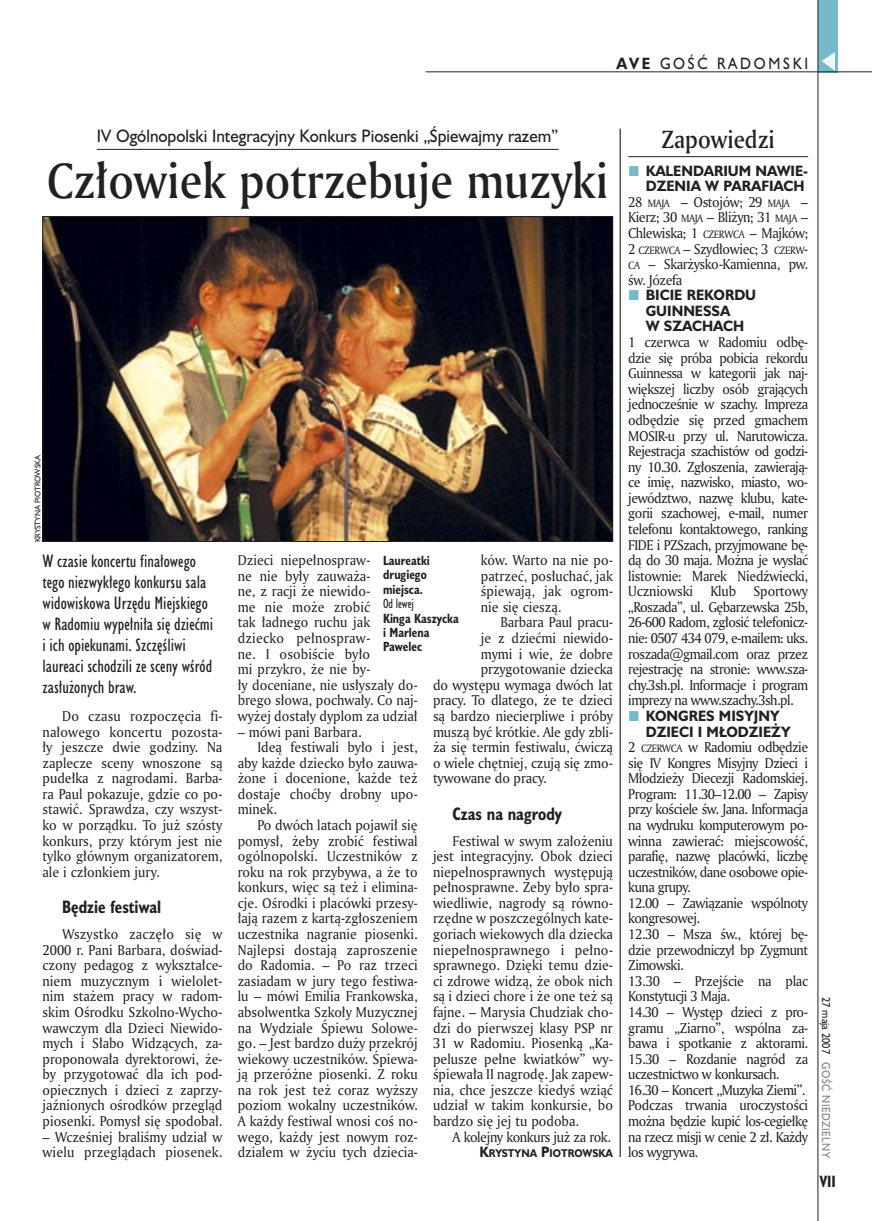
<style>
.page{position:relative;width:872px;height:1221px;background:#fff}
.page>*{position:absolute;margin:0;border:0;box-sizing:border-box;transform-origin:0 0}
._05a_tytyl_AmMd_32_pt{font:48px "Amerigo Md PL";color:#212125;scale:.9 1}
._05d_tytyl_Kronika_AmMd_16_pt{font:24px "Amerigo Md PL";color:#212125;scale:.9 1}
._06-4_lead_lokal_HuCn_11_pt{font:16.5px/21px "Humanst 521 Cn PL";color:#212125}
._04-3_nadtytul_lokal{font:16.5px "Humanst 521 PL";color:#212125;scale:.94 1}
._04_srodtytul_HuCB_11_pt{font:700 16.5px "Humanst 521 Cn PL";color:#212125;scale:.94 1}
._15b_temat_prawo{font:15px "Humanst 521 PL";letter-spacing:.2em;color:#212125;scale:.9 1}
._17_pagina_prawa{font:700 15px "Humanst 521 Cn PL";color:#212125;scale:.94 1}
._01_body_tekst{font:13.8px/15.6px "Amerigo PL";color:#212125;text-align:justify;scale:.94 1}
._03_body_bez_akapitu{font:13.8px/15.6px "Amerigo PL";letter-spacing:-.04em;color:#212125;text-align:justify;scale:.94 1}
._03_body_bez_akapitu-2{font:700 13.8px/15.6px "Humanst 521 PL";color:#212125;scale:.94 1}
._03_body_bez_akapitu-3{font:13.8px/15.6px "Amerigo PL";letter-spacing:-.015em;color:#212125;scale:.94 1}
._01_body_tekst-2{font:13.8px "Amerigo PL";letter-spacing:-.03em;color:#212125;scale:.94 1}
._09_podpis_zdjecia_HuCnB{font:700 12.3px/14.4px "Humanst 521 Cn PL";color:#212125;scale:.94 1}
._19a_data_prawa_GOSC{font:10.5px "Humanst 521 PL";letter-spacing:.05em;color:#7f7f83;scale:.9 1}
._19_data_prawa{font:10.5px "Humanst 521 PL";color:#212125;scale:.9 1}
._01_body_tekst-3{font:700 10.35px "Humanst 521 PL";color:#212125;scale:.9 1}
._09a_autor_zdjecia_Hu_5_pt{font:7.5px "Humanst 521 PL";color:#212125;scale:.94 1}
.s1{font-weight:700}
.s2{font-size:13.8px}
.s3{font-weight:400}
.s4{font-size:10.35px}
</style>
<div class="page">
<div style="left:818px;top:0;width:19px;height:72px;background:#75baca"></div>
<hr style="left:817px;top:0;width:1px;height:1220px;background:#212125">
<svg style="left:821px;top:52px;width:14px;height:19px"></svg>
<hr style="left:425px;top:72px;width:447px;height:1px;background:#212125">
<hr style="left:628px;top:156px;width:180px;height:1px;background:#212125">
<hr style="left:97px;top:149px;width:461px;height:1px;background:#212125">
<img style="left:45px;top:218px;width:566px;height:321px">
<hr style="left:620px;top:129px;width:1px;height:1027px;background:#000">
<p class="_15b_temat_prawo" style="left:616px;top:53px;width:215px"><span class="s1">AVE</span> GOŚĆ RADOMSKI</p>
<p class="_04-3_nadtytul_lokal" style="left:97px;top:125px;width:493px">IV Ogólnopolski Integracyjny Konkurs Piosenki „Śpiewajmy razem”</p>
<p class="_05a_tytyl_AmMd_32_pt" style="left:47px;top:149px;width:625px">Człowiek potrzebuje muzyki</p>
<p class="_09a_autor_zdjecia_Hu_5_pt" style="left:32px;top:542px;width:95px;rotate:-90deg">KRYSTYNA PIOTROWSKA</p>
<p class="_06-4_lead_lokal_HuCn_11_pt" style="left:43px;top:550px;width:172px">W czasie koncertu finałowego tego niezwykłego konkursu sala widowiskowa Urzędu Miejskiego w Radomiu wypełniła się dziećmi i ich opiekunami. Szczęśliwi laureaci schodzili ze sceny wśród zasłużonych braw.</p>
<p class="_01_body_tekst" style="left:43px;top:707px;width:193px;text-indent:20px">Do czasu rozpoczęcia fi&shy;nałowego koncertu pozosta&shy;ły jeszcze dwie godziny. Na zaplecze sceny wnoszone są pudełka z nagrodami. Barba&shy;ra Paul pokazuje, gdzie co po&shy;stawić. Sprawdza, czy wszyst&shy;ko w porządku. To już szósty konkurs, przy którym jest nie tylko głównym organizatorem, ale i członkiem jury.</p>
<p class="_04_srodtytul_HuCB_11_pt" style="left:62px;top:895px;width:107px">Będzie festiwal</p>
<p class="_01_body_tekst" style="left:43px;top:925px;width:193px;text-indent:20px">Wszystko zaczęło się w 2000 r. Pani Barbara, doświad&shy;czony pedagog z wykształce&shy;niem muzycznym i wielolet&shy;nim stażem pracy w radom&shy;skim Ośrodku Szkolno-Wycho&shy;wawczym dla Dzieci Niewido&shy;mych i Słabo Widzących, za&shy;proponowała dyrektorowi, że&shy;by przygotować dla ich pod&shy;opiecznych i dzieci z zaprzy&shy;jaźnionych ośrodków przegląd piosenki. Pomysł się spodobał.</p>
<p class="_01_body_tekst" style="left:43px;top:1128px;width:193px">– Wcześniej braliśmy udział w wielu przeglądach piosenek.</p>
<p class="_01_body_tekst" style="left:238px;top:552px;width:193px;text-align:left">Dzieci niepełnospraw-<br>ne nie były zauważa-<br>ne, z racji że niewido-<br>me nie może zrobić<br>tak ładnego ruchu jak dziecko pełnospraw-<br>ne. I osobiście było<br>mi przykro, że nie by-<br>ły doceniane, nie usłyszały do&shy;brego słowa, pochwały. Co naj&shy;wyżej dostały dyplom za udział</p>
<p class="_01_body_tekst" style="left:238px;top:723px;width:133px">– mówi pani Barbara.</p>
<p class="_01_body_tekst" style="left:238px;top:739px;width:193px;text-indent:20px">Ideą festiwali było i jest, aby każde dziecko było zauwa&shy;żone i docenione, każde też dostaje choćby drobny upo&shy;minek.</p>
<p class="_01_body_tekst" style="left:238px;top:816px;width:193px;text-indent:20px">Po dwóch latach pojawił się pomysł, żeby zrobić festiwal ogólnopolski. Uczestników z roku na rok przybywa, a że to konkurs, więc są też i elimina&shy;cje. Ośrodki i placówki przesy&shy;łają razem z kartą-zgłoszeniem uczestnika nagranie piosenki.<br>Najlepsi dostają zaproszenie do Radomia. – Po raz trzeci zasiadam w jury tego festiwa&shy;lu – mówi Emilia Frankowska, absolwentka Szkoły Muzycznej na Wydziale Śpiewu Solowe&shy;go. – Jest bardzo duży przekrój wiekowy uczestników. Śpiewa&shy;ją przeróżne piosenki. Z roku na rok jest też coraz wyższy poziom wokalny uczestników.<br>A każdy festiwal wnosi coś no&shy;wego, każdy jest nowym roz&shy;działem w życiu tych dziecia-</p>
<p class="_01_body_tekst" style="left:481px;top:552px;width:142px">ków. Warto na nie po&shy;patrzeć, posłuchać, jak śpiewają, jak ogrom&shy;nie się cieszą.</p>
<p class="_01_body_tekst" style="left:500px;top:614px;width:121px">Barbara Paul pracu-</p>
<p class="_01_body_tekst" style="left:481px;top:630px;width:142px">je z dziećmi niewido-</p>
<p class="_01_body_tekst" style="left:481px;top:645px;width:142px">mymi i wie, że dobre</p>
<p class="_01_body_tekst" style="left:481px;top:661px;width:142px">przygotowanie dziecka</p>
<p class="_01_body_tekst" style="left:433px;top:676px;width:193px">do występu wymaga dwóch lat</p>
<p class="_01_body_tekst" style="left:433px;top:692px;width:193px">pracy. To dlatego, że te dzieci</p>
<p class="_01_body_tekst" style="left:433px;top:707px;width:193px">są bardzo niecierpliwe i próby</p>
<p class="_01_body_tekst" style="left:433px;top:723px;width:193px">muszą być krótkie. Ale gdy zbli-</p>
<p class="_01_body_tekst" style="left:433px;top:739px;width:193px">ża się termin festiwalu, ćwiczą</p>
<p class="_01_body_tekst" style="left:433px;top:754px;width:193px">o wiele chętniej, czują się zmo-</p>
<p class="_01_body_tekst" style="left:433px;top:770px;width:122px">tywowane do pracy.</p>
<p class="_04_srodtytul_HuCB_11_pt" style="left:452px;top:802px;width:118px">Czas na nagrody</p>
<p class="_01_body_tekst" style="left:433px;top:832px;width:193px;text-indent:20px">Festiwal w swym założeniu jest integracyjny. Obok dzieci niepełnosprawnych występują pełnosprawne. Żeby było spra&shy;wiedliwie, nagrody są równo&shy;rzędne w poszczególnych kate&shy;goriach wiekowych dla dziecka niepełnosprawnego i pełno&shy;sprawnego. Dzięki temu dzie&shy;ci zdrowe widzą, że obok nich są i dzieci chore i że one też są fajne. – Marysia Chudziak cho&shy;dzi do pierwszej klasy PSP nr 31 w Radomiu. Piosenką „Ka&shy;pelusze pełne kwiatków” wy&shy;śpiewała II nagrodę. Jak zapew&shy;nia, chce jeszcze kiedyś wziąć udział w takim konkursie, bo bardzo się jej tu podoba.</p>
<p class="_01_body_tekst-2" style="left:452px;top:1127px;width:170px">A kolejny konkurs już za rok.</p>
<p class="_01_body_tekst-3" style="left:479px;top:1146px;width:150px"><span class="s2">K</span>RYSTYNA <span class="s2">P</span>IOTROWSKA</p>
<p class="_09_podpis_zdjecia_HuCnB" style="left:383px;top:552px;width:82px">Laureatki drugiego miejsca.<br><span class="s3">Od lewej<br></span>Kinga Kaszycka i Marlena<br>Pawelec</p>
<p class="_05d_tytyl_Kronika_AmMd_16_pt" style="left:661px;top:123px;width:127px">Zapowiedzi</p>
<p class="_03_body_bez_akapitu-2" style="left:645px;top:162px;width:174px">KALENDARIUM NAWIE-<br>DZENIA W PARAFIACH</p>
<p class="_03_body_bez_akapitu" style="left:628px;top:194px;width:193px">28 <span class="s4">MAJA</span> – Ostojów; 29 <span class="s4">MAJA</span> – Kierz; 30 <span class="s4">MAJA</span> – Bliżyn; 31 <span class="s4">MAJA</span> – Chlewiska; 1 <span class="s4">CZERWCA</span> – Majków; 2 <span class="s4">CZERWCA</span> – Szydłowiec; 3 <span class="s4">CZERW</span>-<span class="s4">CA</span> – Skarżysko-Kamienna, pw. św. Józefa</p>
<p class="_03_body_bez_akapitu-2" style="left:645px;top:287px;width:119px">BICIE REKORDU<br>GUINNESSA<br>W SZACHACH</p>
<p class="_03_body_bez_akapitu" style="left:628px;top:334px;width:193px">1 czerwca w Radomiu odbę&shy;dzie się próba pobicia rekordu Guinnessa w kategorii jak naj&shy;większej liczby osób grających jednocześnie w szachy. Impreza odbędzie się przed gmachem MOSIR-u przy ul. Narutowicza.<br>Rejestracja szachistów od godzi&shy;ny 10.30. Zgłoszenia, zawierają&shy;ce imię, nazwisko, miasto, wo&shy;jewództwo, nazwę klubu, kate&shy;gorii szachowej, e-mail, numer telefonu kontaktowego, ranking FIDE i PZSzach, przyjmowane bę&shy;dą do 30 maja. Można je wysłać listownie: Marek Niedźwiecki, Uczniowski</p>
<p class="_03_body_bez_akapitu" style="left:710px;top:583px;width:29px">Klub</p>
<p class="_03_body_bez_akapitu" style="left:628px;top:583px;width:193px;text-indent:125px">Sportowy „Roszada”, ul. Gębarzewska 25b, 26-600 Radom, zgłosić telefonicz&shy;nie: 0507 434 079, e-mailem: uks. roszada@gmail.com oraz przez rejestrację na stronie: www.sza&shy;chy.3sh.pl. Informacje i program imprezy na www.szachy.3sh.pl.</p>
<p class="_03_body_bez_akapitu-2" style="left:645px;top:707px;width:155px">KONGRES MISYJNY<br>DZIECI I MŁODZIEŻY</p>
<p class="_03_body_bez_akapitu" style="left:628px;top:739px;width:193px">2 <span class="s4">CZERWCA</span> w Radomiu odbędzie się IV Kongres Misyjny Dzieci i Młodzieży Diecezji Radomskiej.<br>Program: 11.30–12.00 – Zapisy przy kościele św. Jana. Informacja na wydruku komputerowym po&shy;winna zawierać: miejscowość, parafię, nazwę placówki, liczbę uczestników, dane osobowe opie&shy;kuna grupy.</p>
<p class="_03_body_bez_akapitu" style="left:628px;top:894px;width:193px">12.00 – Zawiązanie wspólnoty kongresowej.</p>
<p class="_03_body_bez_akapitu" style="left:628px;top:925px;width:193px">12.30 – Msza św., której bę&shy;dzie przewodniczył bp Zygmunt Zimowski.</p>
<p class="_03_body_bez_akapitu-3" style="left:628px;top:972px;width:193px">13.30 – Przejście na plac<br>Konstytucji 3 Maja.</p>
<p class="_03_body_bez_akapitu" style="left:628px;top:1003px;width:193px">14.30 – Występ dzieci z pro&shy;gramu „Ziarno”, wspólna za&shy;bawa i spotkanie z aktorami.<br>15.30 – Rozdanie nagród za uczestnictwo w konkursach.</p>
<p class="_03_body_bez_akapitu" style="left:628px;top:1081px;width:190px">16.30 – Koncert „Muzyka Ziemi”.</p>
<p class="_03_body_bez_akapitu" style="left:628px;top:1097px;width:193px">Podczas trwania uroczystości można będzie kupić los-cegiełkę na rzecz misji w cenie 2 zł. Każdy los wygrywa.</p>
<p class="_19_data_prawa" style="left:833px;top:996px;width:64px;rotate:90deg">27 maja 2007</p>
<p class="_19a_data_prawa_GOSC" style="left:833px;top:1062px;width:108px;rotate:90deg">GOŚĆ NIEDZIELNY</p>
<p class="_17_pagina_prawa" style="left:819px;top:1171px;width:19px">VII</p>
</div>
